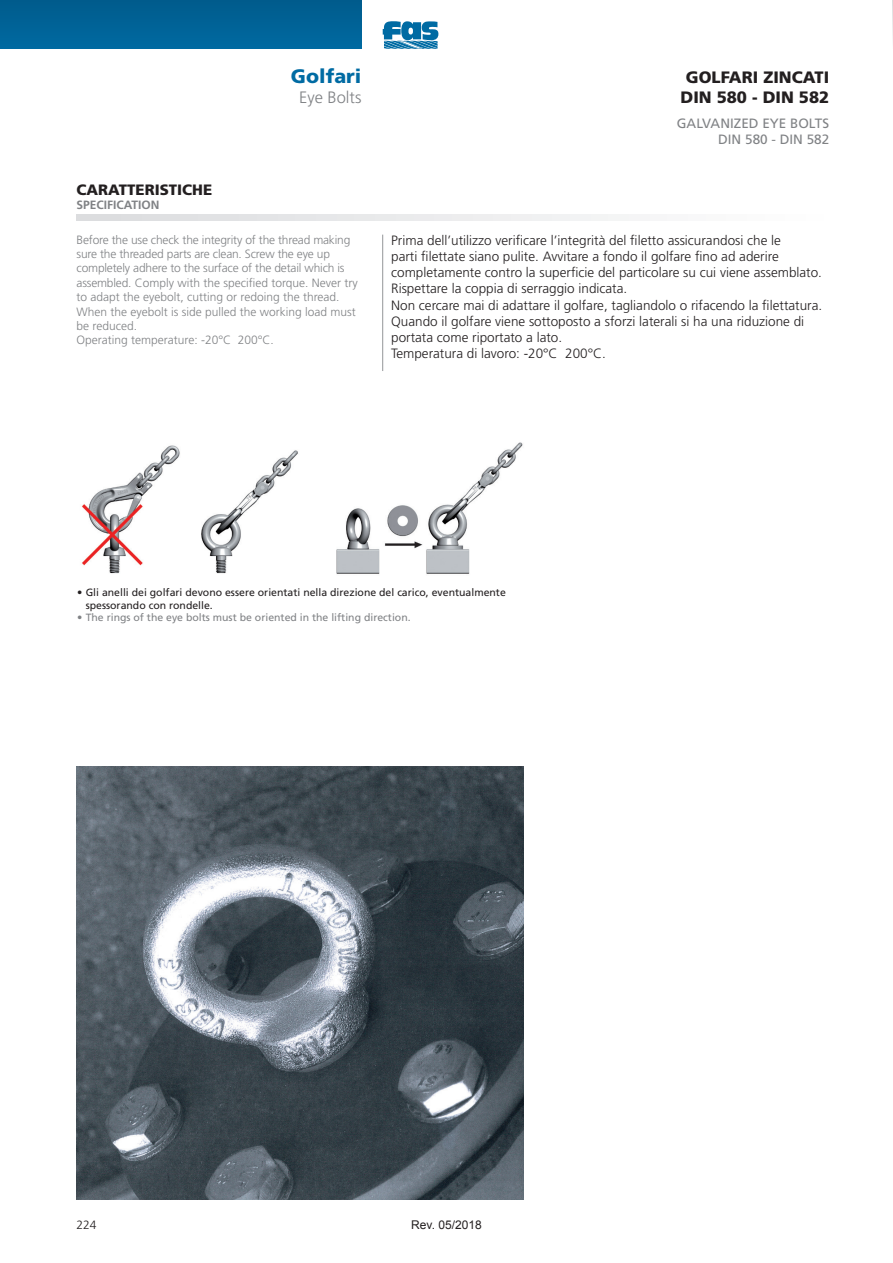
<style>
.page{position:relative;width:893px;height:1263px;background:#fff}
.page>*{position:absolute;margin:0;border:0;box-sizing:border-box;transform-origin:0 0}
.t1{font:900 19.5px "Frutiger";color:#006ba3}
.t2{font:900 16.5px/19.8px "Frutiger";color:#231f20;text-align:center}
.t3{font:300 16.5px "Frutiger";color:#808285}
.t4{font:900 15px "Frutiger";color:#231f20}
.t5{font:300 13.5px/16.2px "Frutiger";color:#231f20}
.t6{font:13.5px/16.2px "Frutiger";color:#808285;text-align:right}
.t7{font:300 12px/14.4px "Frutiger";color:#808285}
.t8{font:700 12px "Frutiger";color:#808285}
.t9{font:12px "Arial";color:#231f20}
.t10{font:300 12px "Frutiger";color:#231f20}
.t11{font:10.5px/12.6px "Frutiger";color:#231f20}
.t12{font:10.5px "Frutiger";color:#808285}
</style>
<div class="page">
<img style="left:82px;top:445px;width:216px;height:129px">
<img style="left:336px;top:442px;width:187px;height:132px">
<svg style="left:892px;top:0;width:1px;height:38px"></svg>
<svg style="left:383px;top:21px;width:55px;height:28px"></svg>
<svg style="left:77px;top:214px;width:552px;height:7px"></svg>
<div style="left:0;top:0;width:361px;height:49px;background:#006297"></div>
<hr style="left:382px;top:235px;width:1px;height:136px;background:#939598">
<img style="left:77px;top:767px;width:447px;height:432px">
<p class="t4" style="left:77px;top:180px;width:137px">CARATTERISTICHE</p>
<p class="t8" style="left:77px;top:198px;width:85px">SPECIFICATION</p>
<h1 class="t1" style="left:291px;top:65px;width:72px">Golfari</h1>
<p class="t3" style="left:299px;top:88px;width:64px">Eye Bolts</p>
<p class="t7" style="left:77px;top:232px;width:283px">Before the use check the integrity of the thread making sure the threaded parts are clean. Screw the eye up completely adhere to the surface of the detail which is assembled. Comply with the specified torque. Never try to adapt the eyebolt, cutting or redoing the thread.<br>When the eyebolt is side pulled the working load must be reduced.<br>Operating temperature: -20°C 200°C.</p>
<p class="t2" style="left:680px;top:68px;width:150px">GOLFARI ZINCATI<br>DIN 580 - DIN 582</p>
<p class="t6" style="left:677px;top:115px;width:154px">GALVANIZED EYE BOLTS<br>DIN 580 - DIN 582</p>
<p class="t5" style="left:391px;top:232px;width:433px">Prima dell’utilizzo verificare l’integrità del filetto assicurandosi che le<br>parti filettate siano pulite. Avvitare a fondo il golfare fino ad aderire completamente contro la superficie del particolare su cui viene assemblato.<br>Rispettare la coppia di serraggio indicata.<br>Non cercare mai di adattare il golfare, tagliandolo o rifacendo la filettatura.<br>Quando il golfare viene sottoposto a sforzi laterali si ha una riduzione di portata come riportato a lato.<br>Temperatura di lavoro: -20°C 200°C.</p>
<p class="t11" style="left:86px;top:586px;width:422px;text-indent:-9px">• Gli anelli dei golfari devono essere orientati nella direzione del carico, eventualmente spessorando con rondelle.</p>
<p class="t12" style="left:77px;top:611px;width:335px">• The rings of the eye bolts must be oriented in the lifting direction.</p>
<p class="t10" style="left:77px;top:1218px;width:22px">224</p>
<p class="t9" style="left:411px;top:1217px;width:72px">Rev. 05/2018</p>
</div>
